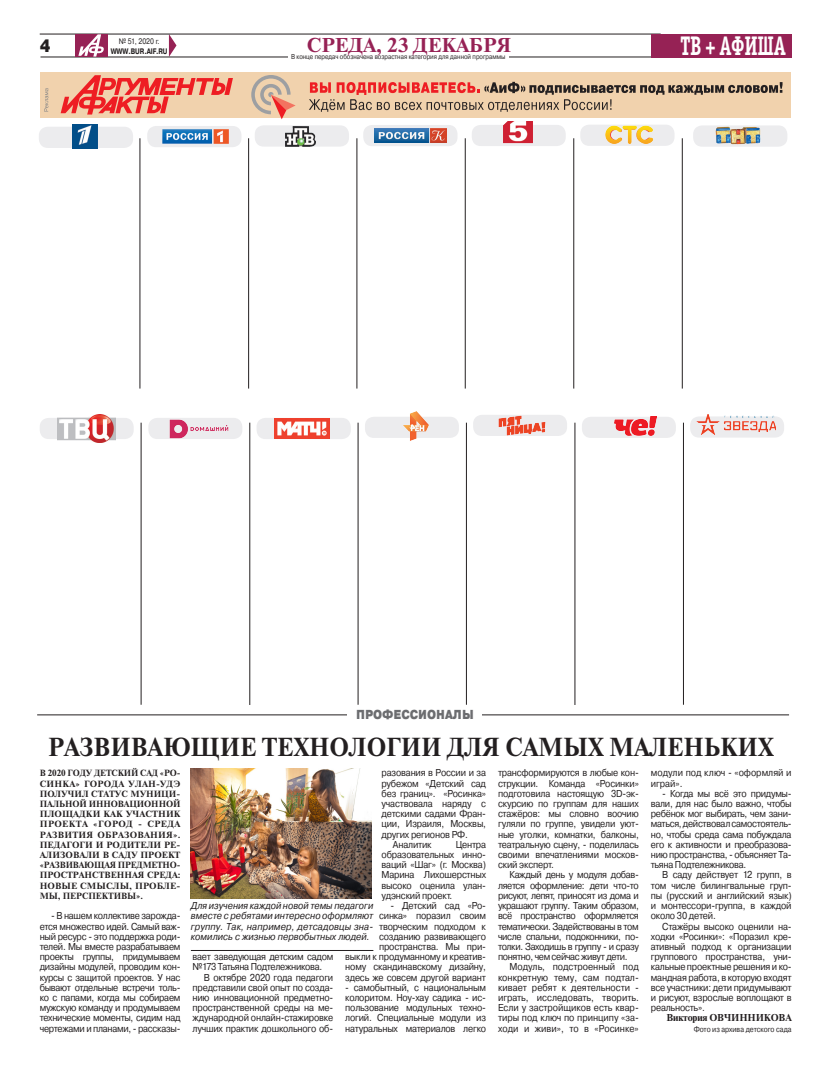
<style>
.page{position:relative;width:820px;height:1078px;background:#fff}
.page>*{position:absolute;margin:0;border:0;box-sizing:border-box;transform-origin:0 0}
.t1{font:27px "Officina Serif Bold ITC";letter-spacing:-.015em;color:#fff;scale:.72 1}
.AiF_основной_Врез{font:700 26px "Newton";color:#231f20;scale:.95 1}
.t2{font:700 20px "Newton";color:#962255;scale:1.04 1}
.t3{font:900 18px "Pragmatica";color:#231f20;scale:.84 1}
.AiF_основной_Заголов{font:900 13px "Pragmatica";color:#6c6d70;scale:.85 1}
.Осн_рек{font:10px/10.2px "Pragmatica";letter-spacing:-.02em;color:#231f20;text-align:justify;scale:.9 1}
.рекламный_фото_подпи{font:italic 10px/10.2px "Pragmatica C";color:#231f20;text-align:justify;scale:.89 1}
.Осн_рек-2{font:10px/10.2px "Pragmatica";color:#231f20;scale:.9 1}
.АиФ_рекламный_Автор{font:700 10px "Newton";letter-spacing:-.01em;color:#231f20}
.AiF_основной_Врез-2{font:700 9px/10.2px "Newton";letter-spacing:.005em;color:#231f20;text-align:justify}
.AiF_фото_Источник{font:8px "Pragmatica";color:#231f20;scale:.85 1}
.t4{font:700 8px "Pragmatica";letter-spacing:-.01em;color:#231f20;scale:.78 1}
.AiF_фото_Источник-2{font:8px "Pragmatica";color:#231f20;scale:.84 1}
.t5{font:7px "Pragmatica";color:#231f20;scale:.85 1}
</style>
<div class="page">
<svg style="left:169px;top:35px;width:7px;height:22px"></svg>
<hr style="left:40px;top:34px;width:620px;height:1px;background:#231f20">
<hr style="left:40px;top:57px;width:622px;height:1px;background:#231f20">
<div style="left:650px;top:34px;width:141px;height:23px;background:#962255"></div>
<div style="left:287px;top:54px;width:221px;height:6px;background:#fff"></div>
<div style="left:75px;top:34px;width:32px;height:23px;background:#962255"></div>
<svg style="left:78px;top:34px;width:26px;height:23px"></svg>
<div style="left:39px;top:127px;width:94px;height:21px;background:#ececee;border-radius:9px"></div>
<img style="left:73px;top:124px;width:24px;height:24px">
<div style="left:147px;top:126px;width:94px;height:21px;background:linear-gradient(to right,#ececee,#ececee);border-radius:9px"></div>
<div style="left:255px;top:125px;width:94px;height:21px;background:#ececee;border-radius:9px"></div>
<hr style="left:140px;top:138px;width:1px;height:250px;background:#231f20">
<hr style="left:248px;top:138px;width:1px;height:250px;background:#231f20">
<hr style="left:356px;top:138px;width:1px;height:250px;background:#231f20">
<hr style="left:465px;top:138px;width:1px;height:250px;background:#231f20">
<hr style="left:573px;top:138px;width:1px;height:250px;background:#231f20">
<hr style="left:681px;top:138px;width:1px;height:250px;background:#231f20">
<div style="left:363px;top:125px;width:94px;height:21px;background:#ececee;border-radius:9px"></div>
<img style="left:374px;top:128px;width:72px;height:15px">
<div style="left:580px;top:125px;width:94px;height:21px;background:#ececee;border-radius:9px"></div>
<img style="left:605px;top:125px;width:49px;height:19px">
<div style="left:471px;top:125px;width:94px;height:21px;background:#ececee;border-radius:9px"></div>
<div style="left:148px;top:418px;width:94px;height:21px;background:#ececee;border-radius:9px"></div>
<div style="left:40px;top:418px;width:94px;height:21px;background:#ececee;border-radius:9px"></div>
<img style="left:58px;top:415px;width:57px;height:27px">
<hr style="left:141px;top:422px;width:1px;height:282px;background:#231f20">
<hr style="left:249px;top:422px;width:1px;height:282px;background:#231f20">
<hr style="left:357px;top:422px;width:1px;height:282px;background:#231f20">
<hr style="left:466px;top:422px;width:1px;height:282px;background:#231f20">
<hr style="left:574px;top:422px;width:1px;height:282px;background:#231f20">
<hr style="left:683px;top:422px;width:1px;height:282px;background:#231f20">
<div style="left:256px;top:418px;width:94px;height:21px;background:#ececee;border-radius:9px"></div>
<img style="left:285px;top:127px;width:30px;height:19px">
<img style="left:503px;top:121px;width:30px;height:23px">
<div style="left:365px;top:416px;width:93px;height:22px;background:#ececee;border-radius:9px"></div>
<div style="left:581px;top:416px;width:94px;height:22px;background:#ececee;border-radius:9px"></div>
<div style="left:689px;top:416px;width:94px;height:21px;background:#ececee;border-radius:9px"></div>
<div style="left:473px;top:415px;width:94px;height:21px;background:#ececee;border-radius:9px"></div>
<img style="left:498px;top:415px;width:47px;height:20px">
<img style="left:695px;top:414px;width:80px;height:21px">
<div style="left:692px;top:125px;width:95px;height:22px;background:#ececee;border-radius:9px"></div>
<img style="left:715px;top:126px;width:46px;height:19px">
<hr style="left:37px;top:714px;width:751px;height:1px;background:#231f20">
<img style="left:614px;top:416px;width:42px;height:19px">
<img style="left:402px;top:411px;width:27px;height:30px">
<img style="left:274px;top:419px;width:55px;height:19px">
<img style="left:163px;top:130px;width:65px;height:13px">
<img style="left:169px;top:419px;width:60px;height:20px">
<div style="left:39px;top:68px;width:751px;height:52px;background:linear-gradient(to right,#fff,#fff)"></div>
<div style="left:40px;top:72px;width:750px;height:45px;background:#f1d2ad"></div>
<svg style="left:44px;top:88px;width:4px;height:23px"></svg>
<svg style="left:61px;top:75px;width:172px;height:39px"></svg>
<svg style="left:309px;top:82px;width:473px;height:30px"></svg>
<svg style="left:251px;top:75px;width:44px;height:44px"></svg>
<div style="left:348px;top:710px;width:133px;height:10px;background:#fff"></div>
<img style="left:190px;top:768px;width:182px;height:130px">
<hr style="left:191px;top:950px;width:182px;height:1px;background:#231f20">
<p class="t3" style="left:40px;top:34px;width:14px">4</p>
<p class="AiF_фото_Источник-2" style="left:119px;top:36px;width:50px">№ 51, 2020 г.</p>
<p class="t4" style="left:111px;top:46px;width:74px">WWW.BUR.AIF.RU</p>
<p class="t2" style="left:307px;top:33px;width:198px">СРЕДА, 23 ДЕКАБРЯ</p>
<h1 class="t1" style="left:680px;top:29px;width:148px">ТВ + АФИША</h1>
<p class="t5" style="left:291px;top:52px;width:254px">В конце передач обозначена возрастная категория для данной программы</p>
<p class="AiF_основной_Заголов" style="left:356px;top:706px;width:140px">ПРОФЕССИОНАЛЫ</p>
<p class="AiF_основной_Врез" style="left:48px;top:731px;width:764px">РАЗВИВАЮЩИЕ ТЕХНОЛОГИИ ДЛЯ САМЫХ МАЛЕНЬКИХ</p>
<p class="AiF_основной_Врез-2" style="left:40px;top:768px;width:142px">В 2020 ГОДУ ДЕТСКИЙ САД «РО-СИНКА» ГОРОДА УЛАН-УДЭ ПОЛУЧИЛ СТАТУС МУНИЦИ-ПАЛЬНОЙ ИННОВАЦИОННОЙ ПЛОЩАДКИ КАК УЧАСТНИК ПРОЕКТА «ГОРОД - СРЕДА РАЗВИТИЯ ОБРАЗОВАНИЯ».<br>ПЕДАГОГИ И РОДИТЕЛИ РЕ-АЛИЗОВАЛИ В САДУ ПРОЕКТ «РАЗВИВАЮЩАЯ ПРЕДМЕТНО-ПРОСТРАНСТВЕННАЯ СРЕДА:<br>НОВЫЕ СМЫСЛЫ, ПРОБЛЕ-МЫ, ПЕРСПЕКТИВЫ».</p>
<p class="Осн_рек" style="left:40px;top:910px;width:158px;text-indent:11px">- В нашем коллективе зарожда&shy;ется множество идей. Самый важ&shy;ный ресурс - это поддержка роди&shy;телей. Мы вместе разрабатываем проекты группы, придумываем дизайны модулей, проводим кон&shy;курсы с защитой проектов. У нас бывают отдельные встречи толь&shy;ко с папами, когда мы собираем мужскую команду и продумываем технические моменты, сидим над чертежами и планами, - рассказы-</p>
<p class="Осн_рек" style="left:498px;top:768px;width:158px">трансформируются в любые кон&shy;струкции. Команда «Росинки» подготовила настоящую 3D-эк&shy;скурсию по группам для наших стажёров: мы словно воочию гуляли по группе, увидели уют&shy;ные уголки, комнатки, балконы, театральную сцену, - поделилась своими впечатлениями москов&shy;ский эксперт.</p>
<p class="Осн_рек" style="left:498px;top:870px;width:158px;text-indent:11px">Каждый день у модуля добав&shy;ляется оформление: дети что-то рисуют, лепят, приносят из дома и украшают группу. Таким образом, всё пространство оформляется тематически. Задействованы в том числе спальни, подоконники, по&shy;толки. Заходишь в группу - и сразу понятно, чем сейчас живут дети.</p>
<p class="Осн_рек" style="left:498px;top:961px;width:158px;text-indent:11px">Модуль, подстроенный под конкретную тему, сам подтал&shy;кивает ребят к деятельности - играть, исследовать, творить.<br>Если у застройщиков есть квар&shy;тиры под ключ по принципу «за&shy;ходи и живи», то в «Росинке»</p>
<p class="Осн_рек" style="left:381px;top:768px;width:117px">разования в России и за рубежом «Детский сад без границ». «Росинка» участвовала наряду с детскими садами Фран&shy;ции, Израиля, Москвы, других регионов РФ.</p>
<p class="Осн_рек" style="left:393px;top:839px;width:44px">Аналитик</p>
<p class="Осн_рек-2" style="left:650px;top:768px;width:158px">модули под ключ - «оформляй и играй».</p>
<p class="Осн_рек" style="left:650px;top:788px;width:158px;text-indent:11px">- Когда мы всё это придумы&shy;вали, для нас было важно, чтобы ребёнок мог выбирать, чем зани&shy;маться, действовал самостоятель&shy;но, чтобы среда сама побуждала его к активности и преобразова&shy;нию пространства, - объясняет Та&shy;тьяна Подтележникова.</p>
<p class="Осн_рек" style="left:650px;top:870px;width:158px;text-indent:11px">В саду действует 12 групп, в том числе билингвальные груп&shy;пы (русский и английский язык) и монтессори-группа, в каждой около 30 детей.</p>
<p class="Осн_рек" style="left:650px;top:921px;width:158px;text-indent:11px">Стажёры высоко оценили на&shy;ходки «Росинки»: «Поразил кре&shy;ативный подход к организации группового пространства, уни&shy;кальные проектные решения и ко&shy;мандная работа, в которую входят все участники: дети придумывают и рисуют, взрослые воплощают в реальность».</p>
<p class="АиФ_рекламный_Автор" style="left:666px;top:1011px;width:126px">Виктория ОВЧИННИКОВА</p>
<p class="AiF_фото_Источник" style="left:693px;top:1023px;width:117px">Фото из архива детского сада</p>
<p class="Осн_рек" style="left:381px;top:839px;width:117px;text-indent:74px">Центра образовательных инно&shy;ваций «Шаг» (г. Москва)<br>Марина Лихошерстных высоко оценила улан&shy;удэнский проект.</p>
<p class="Осн_рек" style="left:345px;top:900px;width:158px;text-align:right">- Детский сад «Ро-<br>синка» поразил своим творческим подходом к созданию развивающего пространства. Мы при-<br>выкли к продуманному и креатив&shy;ному скандинавскому дизайну, здесь же совсем другой вариант</p>
<p class="Осн_рек" style="left:345px;top:982px;width:158px">- самобытный, с национальным колоритом. Ноу-хау садика - ис&shy;пользование модульных техно&shy;логий. Специальные модули из натуральных материалов легко</p>
<p class="рекламный_фото_подпи" style="left:191px;top:900px;width:206px">Для изучения каждой новой темы педагоги вместе с ребятами интересно оформляют группу. Так, например, детсадовцы зна&shy;комились с жизнью первобытных людей.</p>
<p class="Осн_рек" style="left:192px;top:951px;width:158px">вает заведующая детским садом №173 Татьяна Подтележникова.</p>
<p class="Осн_рек" style="left:192px;top:971px;width:158px;text-indent:11px">В октябре 2020 года педагоги представили свой опыт по созда&shy;нию инновационной предметно&shy;пространственной среды на ме&shy;ждународной онлайн-стажировке лучших практик дошкольного об-</p>
</div>
